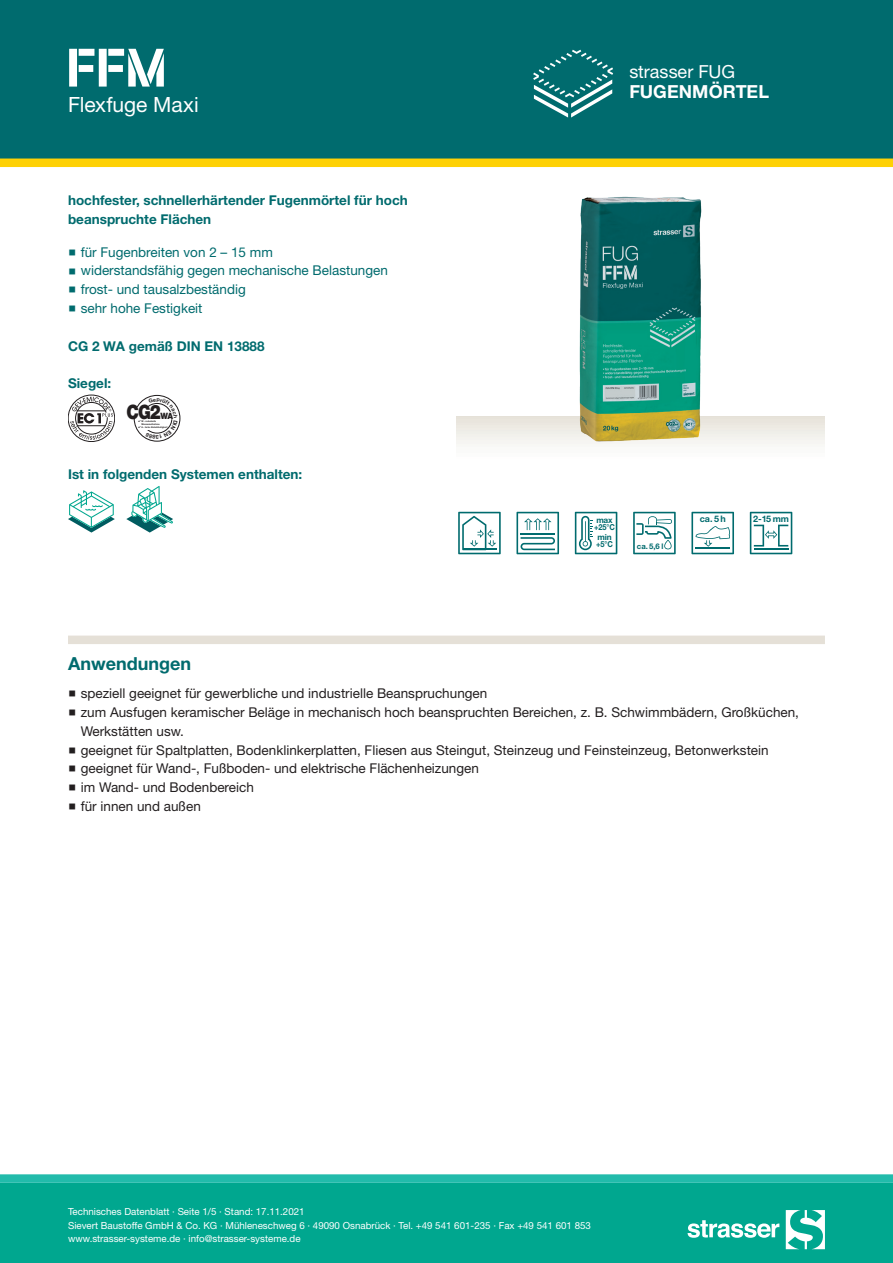
<style>
.page{position:relative;width:893px;height:1263px;background:#fff}
.page>*{position:absolute;margin:0;border:0;box-sizing:border-box;transform-origin:0 0}
.CB_AF_STR_Produkt_ku{font:700 54px "Standard CT Stencil";color:#fff}
.CB_AF_STR_Produkt_la{font:21px "Helvetica Neue LT Std";letter-spacing:-.005em;color:#fff}
.t1{font:900 19.95px "Helvetica Neue LT Pro";color:#231f20;scale:.83 1}
.CB_AF_STR_Ueberschri{font:700 18px "Helvetica Neue LT Std";color:#006b6e}
.CB_AF_STR_Produktgru{font:18px "Helvetica Neue LT Std";color:#fff}
.CB_AF_STR_Produktgru-2{font:700 18px "Helvetica Neue LT Std";letter-spacing:.005em;color:#fff}
.t2{font:13.5px/18.8px "Helvetica Neue LT Std";color:#231f20}
.CB_AF_STR_Grundschri{font:700 13.5px/18.8px "Helvetica Neue LT Std";color:#006b6e}
.t3{font:13.5px "Helvetica Neue LT Std";color:#006b6e}
.t4{font:9.75px/13.5px "Helvetica Neue LT Std";color:#fff}
.t5{font:700 9px "Helvetica Neue LT Pro";color:#006b6e}
.t6{font:900 8.7px "Helvetica Neue LT Pro";color:#231f20;scale:.9 1}
.t7{font:700 8.25px/7.1px "Helvetica Neue LT Pro";letter-spacing:-.02em;color:#006b6e}
.t8{font:700 7.8px "Helvetica Neue LT Pro";color:#006b6e}
.t9{font:700 2.4px/2.8px "Helvetica Neue";color:#231f20;scale:.93 1}
</style>
<div class="page">
<div style="left:0;top:0;width:893px;height:159px;background:#006b6e"></div>
<div style="left:0;top:159px;width:893px;height:8px;background:#fed105"></div>
<svg style="left:533px;top:50px;width:80px;height:68px"></svg>
<div style="left:0;top:1174px;width:893px;height:9px;background:#22bbab"></div>
<div style="left:0;top:1183px;width:893px;height:80px;background:#00a78f"></div>
<svg style="left:688px;top:1220px;width:91px;height:18px"></svg>
<svg style="left:786px;top:1210px;width:39px;height:39px"></svg>
<svg style="left:456px;top:416px;width:369px;height:29px"></svg>
<img style="left:578px;top:196px;width:125px;height:246px">
<svg style="left:458px;top:512px;width:43px;height:42px"></svg>
<hr style="left:463px;top:549px;width:34px;height:1px;background:#006b6e">
<svg style="left:516px;top:512px;width:43px;height:42px"></svg>
<svg style="left:575px;top:512px;width:42px;height:42px"></svg>
<svg style="left:633px;top:512px;width:43px;height:42px"></svg>
<svg style="left:691px;top:512px;width:43px;height:42px"></svg>
<svg style="left:750px;top:512px;width:42px;height:42px"></svg>
<div style="left:68px;top:395px;width:47px;height:47px;border:1px solid #231f20;border-radius:50%"></div>
<svg style="left:70px;top:397px;width:43px;height:43px"></svg>
<svg style="left:134px;top:395px;width:46px;height:46px"></svg>
<div style="left:134px;top:395px;width:46px;height:47px;border:1px solid #231f20;border-radius:50%"></div>
<div style="left:130px;top:407px;width:24px;height:10px;background:#fff"></div>
<svg style="left:68px;top:490px;width:47px;height:43px"></svg>
<svg style="left:126px;top:486px;width:47px;height:47px"></svg>
<div style="left:68px;top:635px;width:757px;height:9px;background:#e5e0d7"></div>
<svg style="left:138px;top:398px;width:40px;height:41px"></svg>
<p class="CB_AF_STR_Produkt_ku" style="left:66px;top:34px;width:103px">FFM</p>
<p class="CB_AF_STR_Produkt_la" style="left:68px;top:92px;width:132px">Flexfuge Maxi</p>
<p class="CB_AF_STR_Grundschri" style="left:68px;top:191px;width:341px">hochfester, schnellerhärtender Fugenmörtel für hoch beanspruchte Flächen</p>
<p class="t3" style="left:81px;top:244px;width:194px">für Fugenbreiten von 2 – 15 mm</p>
<p class="t3" style="left:81px;top:263px;width:309px">widerstandsfähig gegen mechanische Belastungen</p>
<p class="t3" style="left:81px;top:281px;width:167px">frost- und tausalzbeständig</p>
<p class="t3" style="left:81px;top:300px;width:123px">sehr hohe Festigkeit</p>
<p class="CB_AF_STR_Grundschri" style="left:68px;top:336px;width:198px">CG 2 WA gemäß DIN EN 13888</p>
<p class="CB_AF_STR_Grundschri" style="left:68px;top:374px;width:45px">Siegel:</p>
<p class="t9" style="left:141px;top:419px;width:21px">W - reduzierte<br>Wasseraufnahme</p>
<p class="t9" style="left:141px;top:426px;width:30px">A - hohe Abriebfestigkeit</p>
<p class="t1" style="left:126px;top:400px;width:43px">CG2</p>
<p class="t6" style="left:161px;top:410px;width:15px">WA</p>
<p class="CB_AF_STR_Grundschri" style="left:68px;top:465px;width:236px">Ist in folgenden Systemen enthalten:</p>
<p class="CB_AF_STR_Produktgru" style="left:629px;top:61px;width:107px">strasser FUG</p>
<p class="CB_AF_STR_Produktgru-2" style="left:629px;top:81px;width:141px">FUGENMÖRTEL</p>
<p class="t7" style="left:594px;top:516px;width:22px">max +25°C</p>
<p class="t7" style="left:596px;top:533px;width:18px">min +5°C</p>
<p class="t8" style="left:637px;top:542px;width:28px">ca. 5,6 l</p>
<p class="t5" style="left:700px;top:514px;width:28px">ca. 5 h</p>
<p class="t5" style="left:753px;top:514px;width:37px">2-15 mm</p>
<p class="CB_AF_STR_Ueberschri" style="left:68px;top:652px;width:125px">Anwendungen</p>
<p class="t2" style="left:81px;top:684px;width:408px">speziell geeignet für gewerbliche und industrielle Beanspruchungen</p>
<p class="t2" style="left:81px;top:703px;width:720px">zum Ausfugen keramischer Beläge in mechanisch hoch beanspruchten Bereichen, z. B. Schwimmbädern, Großküchen,<br>Werkstätten usw.</p>
<p class="t2" style="left:81px;top:740px;width:689px">geeignet für Spaltplatten, Bodenklinkerplatten, Fliesen aus Steingut, Steinzeug und Feinsteinzeug, Betonwerkstein</p>
<p class="t2" style="left:81px;top:759px;width:400px">geeignet für Wand-, Fußboden- und elektrische Flächenheizungen</p>
<p class="t2" style="left:81px;top:778px;width:175px">im Wand- und Bodenbereich</p>
<p class="t2" style="left:81px;top:796px;width:122px">für innen und außen</p>
<p class="t4" style="left:68px;top:1205px;width:524px">Technisches Datenblatt · Seite 1/5 · Stand: 17.11.2021<br>Sievert Baustoffe GmbH &amp; Co. KG · Mühleneschweg 6 · 49090 Osnabrück · Tel. +49 541 601-235 · Fax +49 541 601 853 www.strasser-systeme.de · info@strasser-systeme.de</p>
</div>
